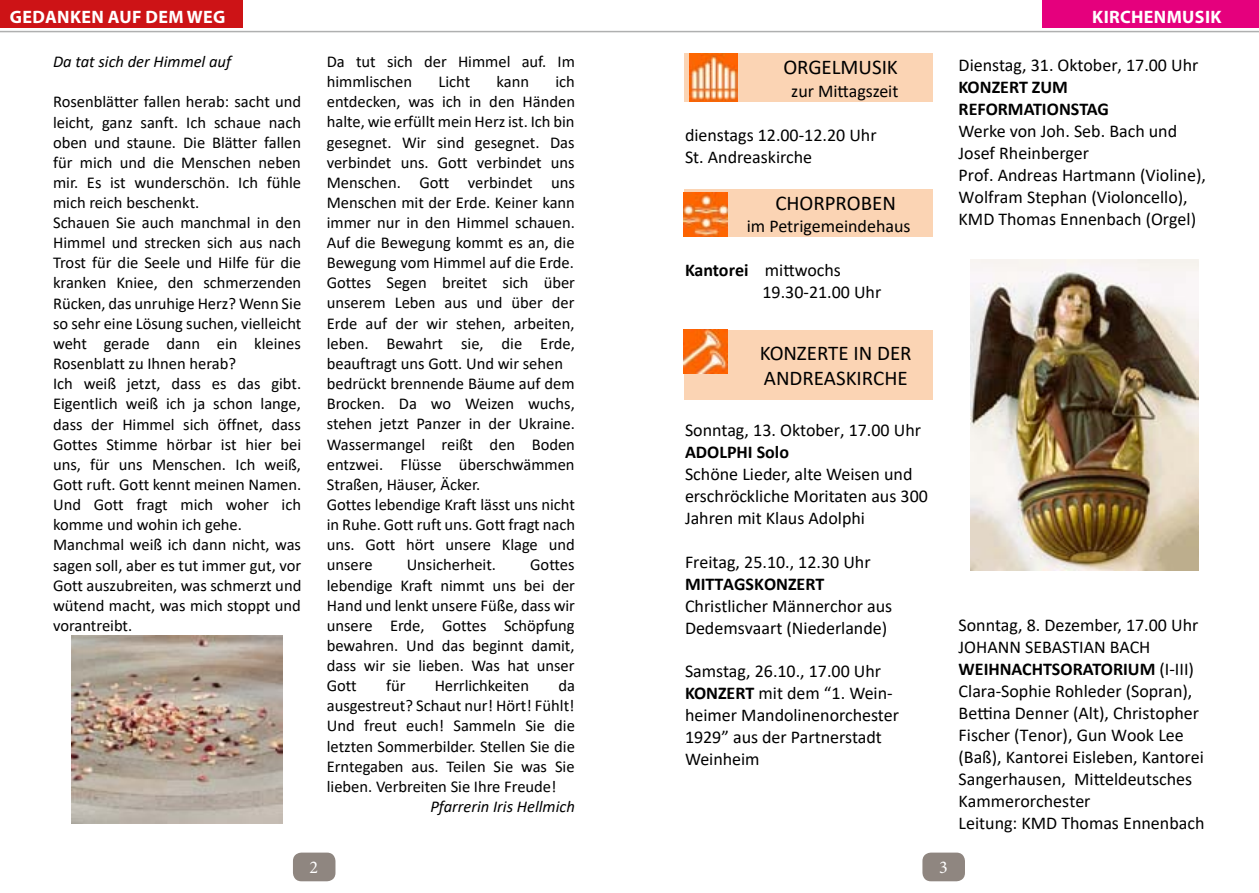
<style>
.page{position:relative;width:1259px;height:893px;background:#fff}
.page>*{position:absolute;margin:0;border:0;box-sizing:border-box;transform-origin:0 0}
.t1{font:21px/25.7px "Calibri";color:#000}
.t2{font:18px/22px "Calibri";color:#000}
.t3{font:700 18px/22px "Calibri";color:#000}
.t4{font:700 18px "Myriad Pro";letter-spacing:.02em;color:#fff}
.t5{font:18px "Minion Pro";color:#fff}
.t6{font:16.5px/20.1px "Calibri";color:#000}
.t7{font:italic 16.5px "Calibri";color:#000}
.s1{font-weight:700}
</style>
<div class="page">
<div style="left:293px;top:853px;width:42px;height:28px;background:#8f8680;border-radius:9px"></div>
<div style="left:922px;top:853px;width:43px;height:28px;background:#8f8680;border-radius:9px"></div>
<hr style="left:0;top:31px;width:1259px;height:1px;background:#afb0b0">
<div style="left:0;top:0;width:242px;height:28px;background:#cd1316"></div>
<img style="left:72px;top:636px;width:210px;height:187px">
<div style="left:1042px;top:0;width:217px;height:28px;background:#e5007d"></div>
<div style="left:685px;top:53px;width:248px;height:26px;background:#fbd4b4"></div>
<div style="left:685px;top:79px;width:248px;height:22px;background:#fbd4b4"></div>
<div style="left:685px;top:189px;width:248px;height:26px;background:#fbd4b4"></div>
<div style="left:685px;top:215px;width:248px;height:22px;background:#fbd4b4"></div>
<div style="left:685px;top:330px;width:248px;height:9px;background:#fbd4b4"></div>
<div style="left:685px;top:339px;width:248px;height:52px;background:#fbd4b4"></div>
<div style="left:685px;top:390px;width:248px;height:10px;background:#fbd4b4"></div>
<img style="left:689px;top:53px;width:48px;height:48px">
<img style="left:684px;top:193px;width:44px;height:44px">
<img style="left:684px;top:329px;width:44px;height:44px">
<img style="left:970px;top:260px;width:228px;height:311px">
<p class="t4" style="left:10px;top:6px;width:215px">GEDANKEN AUF DEM WEG</p>
<p class="t7" style="left:53px;top:50px;width:180px">Da tat sich der Himmel auf</p>
<p class="t6" style="left:53px;top:91px;width:250px">Rosenblätter fallen herab: sacht und leicht, ganz sanft. Ich schaue nach oben und staune. Die Blätter fallen für mich und die Menschen neben mir. Es ist wunderschön. Ich fühle mich reich beschenkt.<br>Schauen Sie auch manchmal in den<br>Himmel und strecken sich aus nach<br>Trost für die Seele und Hilfe für die kranken Kniee, den schmerzenden<br>Rücken, das unruhige Herz? Wenn Sie so sehr eine Lösung suchen, vielleicht weht gerade dann ein kleines<br>Rosenblatt zu Ihnen herab?<br>Ich weiß jetzt, dass es das gibt.<br>Eigentlich weiß ich ja schon lange, dass der Himmel sich öffnet, dass<br>Gottes Stimme hörbar ist hier bei uns, für uns Menschen. Ich weiß,<br>Gott ruft. Gott kennt meinen Namen.<br>Und Gott fragt mich woher ich komme und wohin ich gehe.<br>Manchmal weiß ich dann nicht, was sagen soll, aber es tut immer gut, vor<br>Gott auszubreiten, was schmerzt und wütend macht, was mich stoppt und vorantreibt.</p>
<p class="t6" style="left:327px;top:51px;width:250px">Da tut sich der Himmel auf. Im himmlischen</p>
<p class="t6" style="left:327px;top:71px;width:250px;text-indent:228px">ich entdecken, was ich in den Händen halte, wie erfüllt mein Herz ist. Ich bin gesegnet. Wir sind gesegnet. Das verbindet uns. Gott verbindet uns<br>Menschen. Gott verbindet uns<br>Menschen mit der Erde. Keiner kann immer nur in den Himmel schauen.<br>Auf die Bewegung kommt es an, die<br>Bewegung vom Himmel auf die Erde.<br>Gottes Segen breitet sich über unserem Leben aus und über der<br>Erde auf der wir stehen, arbeiten, leben. Bewahrt sie, die Erde, beauftragt uns Gott. Und wir sehen bedrückt brennende Bäume auf dem<br>Brocken. Da wo Weizen wuchs, stehen jetzt Panzer in der Ukraine.<br>Wassermangel reißt den Boden entzwei. Flüsse überschwämmen<br>Straßen, Häuser, Äcker.<br>Gottes lebendige Kraft lässt uns nicht in Ruhe. Gott ruft uns. Gott fragt nach uns. Gott hört unsere Klage und unsere</p>
<p class="t6" style="left:438px;top:71px;width:33px">Licht</p>
<p class="t6" style="left:496px;top:71px;width:34px">kann</p>
<p class="t6" style="left:407px;top:554px;width:91px">Unsicherheit.</p>
<p class="t6" style="left:327px;top:554px;width:250px;text-align:justify;text-indent:203px">Gottes lebendige Kraft nimmt uns bei der Hand und lenkt unsere Füße, dass wir unsere Erde, Gottes Schöpfung bewahren. Und das beginnt damit, dass wir sie lieben. Was hat unser Gott</p>
<p class="t6" style="left:386px;top:675px;width:21px">für</p>
<p class="t6" style="left:435px;top:675px;width:96px">Herrlichkeiten</p>
<p class="t6" style="left:327px;top:675px;width:250px;text-align:justify;text-indent:232px">da ausgestreut? Schaut nur! Hört! Fühlt!<br>Und freut euch! Sammeln Sie die letzten Sommerbilder. Stellen Sie die Erntegaben aus. Teilen Sie was Sie lieben. Verbreiten Sie Ihre Freude!</p>
<p class="t7" style="left:430px;top:795px;width:146px">Pfarrerin Iris Hellmich</p>
<p class="t1" style="left:783px;top:56px;width:116px">ORGELMUSIK</p>
<p class="t2" style="left:791px;top:81px;width:109px">zur Mittagszeit</p>
<p class="t2" style="left:685px;top:125px;width:193px">dienstags 12.00-12.20 Uhr<br>St. Andreaskirche</p>
<p class="t1" style="left:775px;top:191px;width:122px">CHORPROBEN</p>
<p class="t2" style="left:747px;top:217px;width:165px">im Petrigemeindehaus</p>
<p class="t2" style="left:762px;top:261px;width:120px;text-indent:-78px"><span class="s1">Kantorei</span> mittwochs<br>19.30-21.00 Uhr</p>
<p class="t1" style="left:760px;top:342px;width:153px">KONZERTE IN DER<br>ANDREASKIRCHE</p>
<p class="t2" style="left:685px;top:421px;width:238px">Sonntag, 13. Oktober, 17.00 Uhr</p>
<p class="t3" style="left:685px;top:443px;width:105px">ADOLPHI Solo</p>
<p class="t2" style="left:685px;top:465px;width:244px">Schöne Lieder, alte Weisen und erschröckliche Moritaten aus 300<br>Jahren mit Klaus Adolphi</p>
<p class="t2" style="left:685px;top:553px;width:187px">Freitag, 25.10., 12.30 Uhr</p>
<p class="t3" style="left:685px;top:575px;width:141px">MITTAGSKONZERT</p>
<p class="t2" style="left:685px;top:597px;width:209px">Christlicher Männerchor aus<br>Dedemsvaart (Niederlande)</p>
<p class="t2" style="left:685px;top:662px;width:216px">Samstag, 26.10., 17.00 Uhr<br><span class="s1">KONZERT</span> mit dem “1. Wein&shy;heimer Mandolinenorchester<br>1929” aus der Partnerstadt<br>Weinheim</p>
<p class="t4" style="left:1092px;top:6px;width:65px">KIRCHENMU</p>
<p class="t4" style="left:1195px;top:6px;width:27px">SIK</p>
<p class="t2" style="left:958px;top:56px;width:241px">Dienstag, 31. Oktober, 17.00 Uhr</p>
<p class="t3" style="left:958px;top:78px;width:152px">KONZERT ZUM<br>REFORMATIONSTAG</p>
<p class="t2" style="left:958px;top:121px;width:249px">Werke von Joh. Seb. Bach und<br>Josef Rheinberger<br>Prof. Andreas Hartmann (Violine),<br>Wolfram Stephan (Violoncello),<br>KMD Thomas Ennenbach (Orgel)</p>
<p class="t2" style="left:958px;top:615px;width:247px">Sonntag, 8. Dezember, 17.00 Uhr<br>JOHANN SEBASTIAN BACH<br><span class="s1">WEIHNACHTSORATORIUM</span> (I-III)<br>Clara-Sophie Rohleder (Sopran),<br>Bettina Denner (Alt), Christopher<br>Fischer (Tenor), Gun Wook Lee (Baß), Kantorei Eisleben, Kantorei<br>Sangerhausen, Mitteldeutsches<br>Kammerorchester<br>Leitung: KMD Thomas Ennenbach</p>
<p class="t5" style="left:310px;top:856px;width:10px">2</p>
<p class="t5" style="left:939px;top:856px;width:10px">3</p>
</div>
